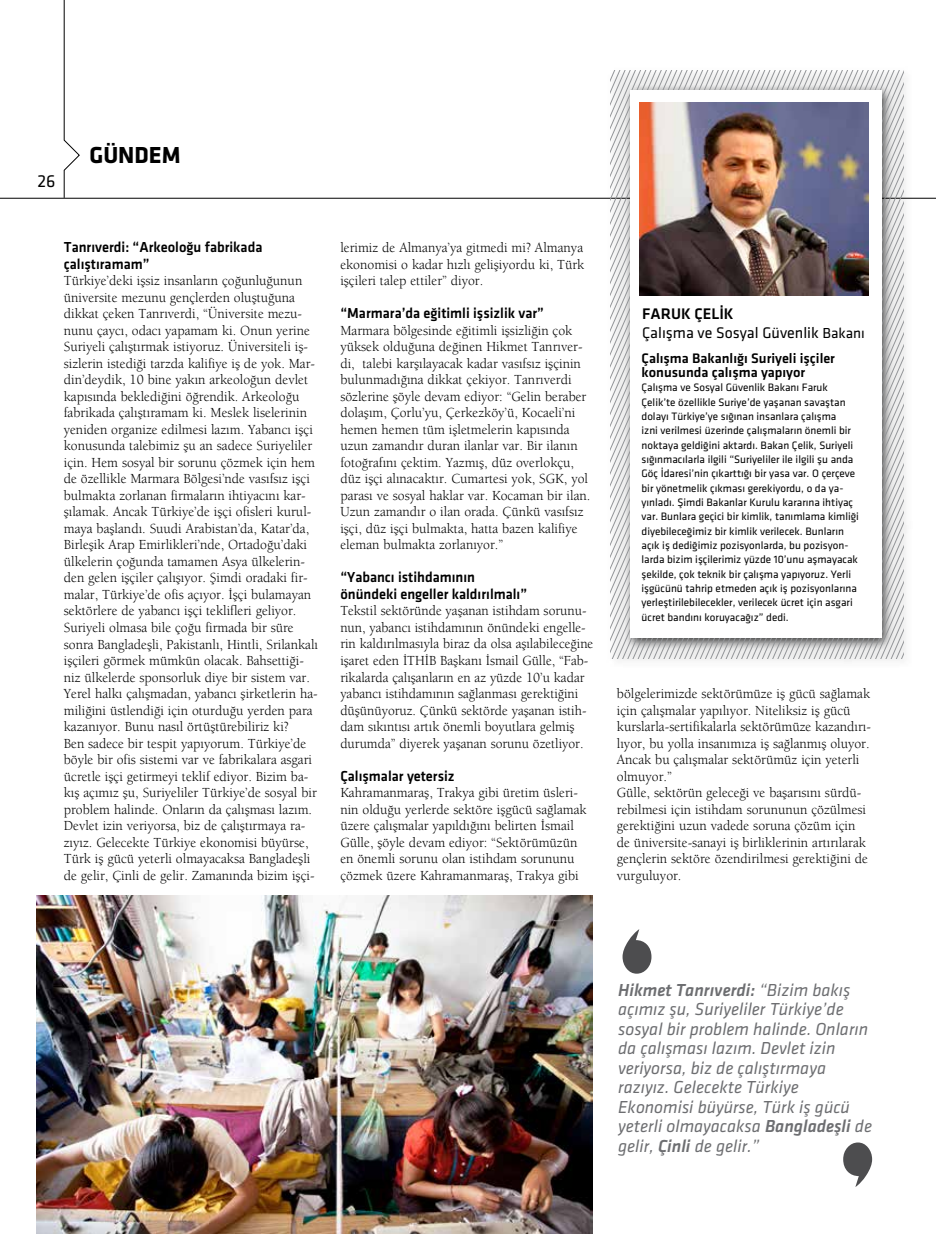
<style>
.page{position:relative;width:936px;height:1234px;background:#fff}
.page>*{position:absolute;margin:0;border:0;box-sizing:border-box;transform-origin:0 0}
.t1{font:700 24px "Klavika";color:#000}
.t2{font:italic 18px/19.5px "Klavika";color:#6d6e71}
.t3{font:18px "Klavika";color:#000}
.t4{font:15.9px/19px "Klavika";color:#000}
.t5{font:500 15px/16.5px "Klavika";color:#000;scale:.96 1}
.t6{font:14.25px/16.5px "Berkeley Book Tr";color:#000;scale:.96 1}
.t7{font:14.25px/16.5px "Berkeley Book Tr";color:#000;scale:.95 1}
.t8{font:500 14.25px/14.2px "Klavika";color:#000}
.t9{font:11.1px/14.2px "Klavika";color:#000}
.s1{font-weight:500}
.s2{font-size:15px}
</style>
<div class="page">
<hr style="left:0;top:198px;width:935px;height:1px;background:#000">
<svg style="left:63px;top:0;width:17px;height:198px"></svg>
<svg style="left:843px;top:1142px;width:29px;height:44px"></svg>
<svg style="left:622px;top:929px;width:29px;height:44px"></svg>
<div style="left:605px;top:66px;width:309px;height:603px;background:#fbfbfb"></div>
<svg style="left:610px;top:71px;width:82px;height:587px"></svg>
<svg style="left:692px;top:71px;width:135px;height:587px"></svg>
<svg style="left:827px;top:71px;width:76px;height:587px"></svg>
<div style="left:630px;top:90px;width:251px;height:548px;background:#fff"></div>
<img style="left:639px;top:102px;width:229px;height:193px">
<img style="left:37px;top:895px;width:555px;height:338px">
<p class="t3" style="left:37px;top:171px;width:19px">26</p>
<h1 class="t1" style="left:89px;top:142px;width:93px">GÜNDEM</h1>
<p class="t5" style="left:64px;top:239px;width:208px">Tanrıverdi: “Arkeoloğu fabrikada çalıştıramam”</p>
<p class="t6" style="left:64px;top:272px;width:266px">Türkiye’deki işsiz insanların çoğunluğunun üniversite mezunu gençlerden oluştuğuna dikkat çeken Tanrıverdi, “Üniversite mezu&shy;nunu çaycı, odacı yapamam ki. Onun yerine Suriyeli çalıştırmak istiyoruz. Üniversiteli iş&shy;sizlerin istediği tarzda kalifiye iş de yok. Mar&shy;din’deydik, 10 bine yakın arkeoloğun devlet kapısında beklediğini öğrendik. Arkeoloğu fabrikada çalıştıramam ki. Meslek liselerinin yeniden organize edilmesi lazım. Yabancı işçi konusunda talebimiz şu an sadece Suriyeliler için. Hem sosyal bir sorunu çözmek için hem de özellikle Marmara Bölgesi’nde vasıfsız işçi bulmakta zorlanan firmaların ihtiyacını kar&shy;şılamak. Ancak Türkiye’de işçi ofisleri kurul&shy;maya başlandı. Suudi Arabistan’da, Katar’da, Birleşik Arap Emirlikleri’nde, Ortadoğu’daki ülkelerin çoğunda tamamen Asya ülkelerin&shy;den gelen işçiler çalışıyor. Şimdi oradaki fir&shy;malar, Türkiye’de ofis açıyor. İşçi bulamayan sektörlere de yabancı işçi teklifleri geliyor.<br>Suriyeli olmasa bile çoğu firmada bir süre sonra Bangladeşli, Pakistanlı, Hintli, Srilankalı işçileri görmek mümkün olacak. Bahsettiği&shy;niz ülkelerde sponsorluk diye bir sistem var.<br>Yerel halkı çalışmadan, yabancı şirketlerin ha&shy;miliğini üstlendiği için oturduğu yerden para kazanıyor. Bunu nasıl örtüştürebiliriz ki?<br>Ben sadece bir tespit yapıyorum. Türkiye’de böyle bir ofis sistemi var ve fabrikalara asgari ücretle işçi getirmeyi teklif ediyor. Bizim ba&shy;kış açımız şu, Suriyeliler Türkiye’de sosyal bir problem halinde. Onların da çalışması lazım.<br>Devlet izin veriyorsa, biz de çalıştırmaya ra&shy;zıyız. Gelecekte Türkiye ekonomisi büyürse, Türk iş gücü yeterli olmayacaksa Bangladeşli de gelir, Çinli de gelir. Zamanında bizim işçi-</p>
<p class="t6" style="left:340px;top:239px;width:255px;text-align:justify">lerimiz de Almanya’ya gitmedi mi? Almanya ekonomisi o kadar hızlı gelişiyordu ki, Türk işçileri talep ettiler” diyor.</p>
<p class="t5" style="left:340px;top:305px;width:214px">“Marmara’da eğitimli işsizlik var”</p>
<p class="t6" style="left:340px;top:322px;width:262px">Marmara bölgesinde eğitimli işsizliğin çok yüksek olduğuna değinen Hikmet Tanrıver&shy;di, talebi karşılayacak kadar vasıfsız işçinin bulunmadığına dikkat çekiyor. Tanrıverdi sözlerine şöyle devam ediyor: “Gelin beraber dolaşım, Çorlu’yu, Çerkezköy’ü, Kocaeli’ni hemen hemen tüm işletmelerin kapısında uzun zamandır duran ilanlar var. Bir ilanın fotoğrafını çektim. Yazmış, düz overlokçu, düz işçi alınacaktır. Cumartesi yok, SGK, yol parası ve sosyal haklar var. Kocaman bir ilan.<br>Uzun zamandır o ilan orada. Çünkü vasıfsız işçi, düz işçi bulmakta, hatta bazen kalifiye eleman bulmakta zorlanıyor.”</p>
<p class="t5" style="left:340px;top:569px;width:196px">“Yabancı istihdamının önündeki engeller kaldırılmalı”</p>
<p class="t7" style="left:340px;top:602px;width:268px">Tekstil sektöründe yaşanan istihdam sorunu&shy;nun, yabancı istihdamının önündeki engelle&shy;rin kaldırılmasıyla biraz da olsa aşılabileceğine işaret eden İTHİB Başkanı İsmail Gülle, “Fab&shy;rikalarda çalışanların en az yüzde 10’u kadar yabancı istihdamının sağlanması gerektiğini düşünüyoruz. Çünkü sektörde yaşanan istih&shy;dam sıkıntısı artık önemli boyutlara gelmiş durumda” diyerek yaşanan sorunu özetliyor.</p>
<p class="t5" style="left:340px;top:767px;width:120px">Çalışmalar yetersiz</p>
<p class="t6" style="left:340px;top:784px;width:258px">Kahramanmaraş, Trakya gibi üretim üsleri&shy;nin olduğu yerlerde sektöre işgücü sağlamak üzere çalışmalar yapıldığını belirten İsmail Gülle, şöyle devam ediyor: “Sektörümüzün en önemli sorunu olan istihdam sorununu çözmek üzere Kahramanmaraş, Trakya gibi</p>
<p class="t4" style="left:642px;top:304px;width:224px"><span class="s1">FARUK ÇELİK<br></span>Çalışma ve Sosyal Güvenlik <span class="s2">Bakanı</span></p>
<p class="t8" style="left:641px;top:351px;width:195px">Çalışma Bakanlığı Suriyeli işçiler konusunda çalışma yapıyor</p>
<p class="t9" style="left:641px;top:380px;width:219px">Çalışma ve Sosyal Güvenlik Bakanı Faruk Çelik’te özellikle Suriye’de yaşanan savaştan dolayı Türkiye’ye sığınan insanlara çalışma<br>izni verilmesi üzerinde çalışmaların önemli bir noktaya geldiğini aktardı. Bakan Çelik, Suriyeli sığınmacılarla ilgili “Suriyeliler ile ilgili şu anda Göç İdaresi’nin çıkarttığı bir yasa var. O çerçeve bir yönetmelik çıkması gerekiyordu, o da ya&shy;yınladı. Şimdi Bakanlar Kurulu kararına ihtiyaç var. Bunlara geçici bir kimlik, tanımlama kimliği diyebileceğimiz bir kimlik verilecek. Bunların açık iş dediğimiz pozisyonlarda, bu pozisyon&shy;larda bizim işçilerimiz yüzde 10’unu aşmayacak şekilde, çok teknik bir çalışma yapıyoruz. Yerli işgücünü tahrip etmeden açık iş pozisyonlarına yerleştirilebilecekler, verilecek ücret için asgari ücret bandını koruyacağız” dedi.</p>
<p class="t6" style="left:617px;top:685px;width:266px">bölgelerimizde sektörümüze iş gücü sağlamak için çalışmalar yapılıyor. Niteliksiz iş gücü kurslarla-sertifikalarla sektörümüze kazandırı&shy;lıyor, bu yolla insanımıza iş sağlanmış oluyor.<br>Ancak bu çalışmalar sektörümüz için yeterli olmuyor.”<br>Gülle, sektörün geleceği ve başarısını sürdü&shy;rebilmesi için istihdam sorununun çözülmesi gerektiğini uzun vadede soruna çözüm için de üniversite-sanayi iş birliklerinin artırılarak gençlerin sektöre özendirilmesi gerektiğini de vurguluyor.</p>
<p class="t2" style="left:618px;top:980px;width:255px"><span class="s1">Hikmet Tanrıverdi:</span> “Bizim bakış açımız şu, Suriyeliler Türkiye’de sosyal bir problem halinde. Onların da çalışması lazım. Devlet izin veriyorsa, biz de çalıştırmaya razıyız. Gelecekte Türkiye<br>Ekonomisi büyürse, Türk iş gücü yeterli olmayacaksa <span class="s1">Bangladeşli</span> de gelir, <span class="s1">Çinli</span> de gelir.”</p>
</div>
